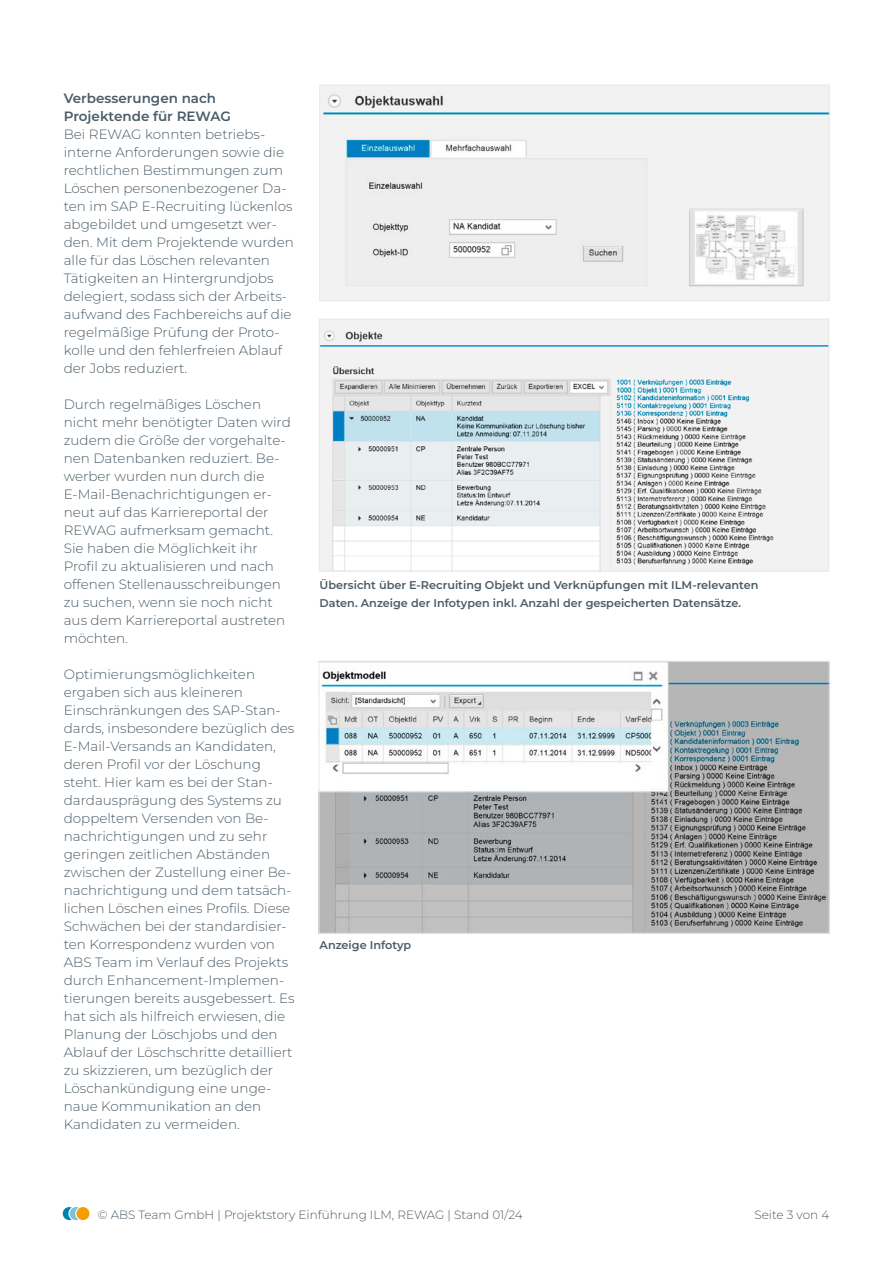
<style>
.page{position:relative;width:893px;height:1263px;background:#fff}
.page>*{position:absolute;margin:0;border:0;box-sizing:border-box;transform-origin:0 0}
.Fließtext{font:300 13.5px/18px "Montserrat";color:#4b5c67}
.HL_Fließtext{font:600 13.5px/18px "Montserrat";color:#4b5c67}
.t1{font:300 12px "Montserrat";color:#4b5c67}
.Bildunterschrift{font:600 11.25px/18px "Montserrat";color:#4b5c67}
</style>
<div class="page">
<img style="left:321px;top:87px;width:506px;height:212px">
<div style="left:319px;top:85px;width:510px;height:216px;border:1px solid #e8e9e8"></div>
<img style="left:321px;top:321px;width:506px;height:248px">
<div style="left:319px;top:319px;width:510px;height:252px;border:1px solid #e8e9e8"></div>
<div style="left:76px;top:1207px;width:13px;height:13px;background:#f59c00;border-radius:50%"></div>
<svg style="left:63px;top:1207px;width:15px;height:13px"></svg>
<img style="left:321px;top:663px;width:506px;height:268px">
<div style="left:319px;top:661px;width:510px;height:272px;border:1px solid #e8e9e8"></div>
<p class="HL_Fließtext" style="left:64px;top:89px;width:169px">Verbesserungen nach<br>Projektende für REWAG</p>
<p class="Fließtext" style="left:64px;top:125px;width:232px">Bei REWAG konnten betriebs&shy;interne Anforderungen sowie die rechtlichen Bestimmungen zum<br>Löschen personenbezogener Da&shy;ten im SAP E-Recruiting lückenlos abgebildet und umgesetzt wer&shy;den. Mit dem Projektende wurden alle für das Löschen relevanten<br>Tätigkeiten an Hintergrundjobs delegiert, sodass sich der Arbeits&shy;aufwand des Fachbereichs auf die regelmäßige Prüfung der Proto&shy;kolle und den fehlerfreien Ablauf der Jobs reduziert.</p>
<p class="Fließtext" style="left:64px;top:395px;width:229px">Durch regelmäßiges Löschen nicht mehr benötigter Daten wird zudem die Größe der vorgehalte&shy;nen Datenbanken reduziert. Be&shy;werber wurden nun durch die<br>E-Mail-Benachrichtigungen er&shy;neut auf das Karriereportal der<br>REWAG aufmerksam gemacht.<br>Sie haben die Möglichkeit ihr<br>Profil zu aktualisieren und nach offenen Stellenausschreibungen zu suchen, wenn sie noch nicht aus dem Karriereportal austreten möchten.</p>
<p class="Fließtext" style="left:64px;top:665px;width:232px">Optimierungsmöglichkeiten ergaben sich aus kleineren<br>Einschränkungen des SAP-Stan&shy;dards, insbesondere bezüglich des<br>E-Mail-Versands an Kandidaten, deren Profil vor der Löschung steht. Hier kam es bei der Stan&shy;dardausprägung des Systems zu doppeltem Versenden von Be&shy;nachrichtigungen und zu sehr geringen zeitlichen Abständen zwischen der Zustellung einer Be&shy;nachrichtigung und dem tatsäch&shy;lichen Löschen eines Profils. Diese<br>Schwächen bei der standardisier&shy;ten Korrespondenz wurden von<br>ABS Team im Verlauf des Projekts durch Enhancement-Implemen&shy;tierungen bereits ausgebessert. Es hat sich als hilfreich erwiesen, die<br>Planung der Löschjobs und den<br>Ablauf der Löschschritte detailliert zu skizzieren, um bezüglich der<br>Löschankündigung eine unge&shy;naue Kommunikation an den<br>Kandidaten zu vermeiden.</p>
<p class="Bildunterschrift" style="left:320px;top:576px;width:440px">Übersicht über E-Recruiting Objekt und Verknüpfungen mit ILM-relevanten<br>Daten. Anzeige der Infotypen inkl. Anzahl der gespeicherten Datensätze.</p>
<p class="Bildunterschrift" style="left:320px;top:936px;width:93px">Anzeige Infotyp</p>
<p class="t1" style="left:98px;top:1207px;width:426px">© ABS Team GmbH | Projektstory Einführung ILM, REWAG | Stand 01/24</p>
<p class="t1" style="left:754px;top:1207px;width:76px">Seite 3 von 4</p>
</div>
